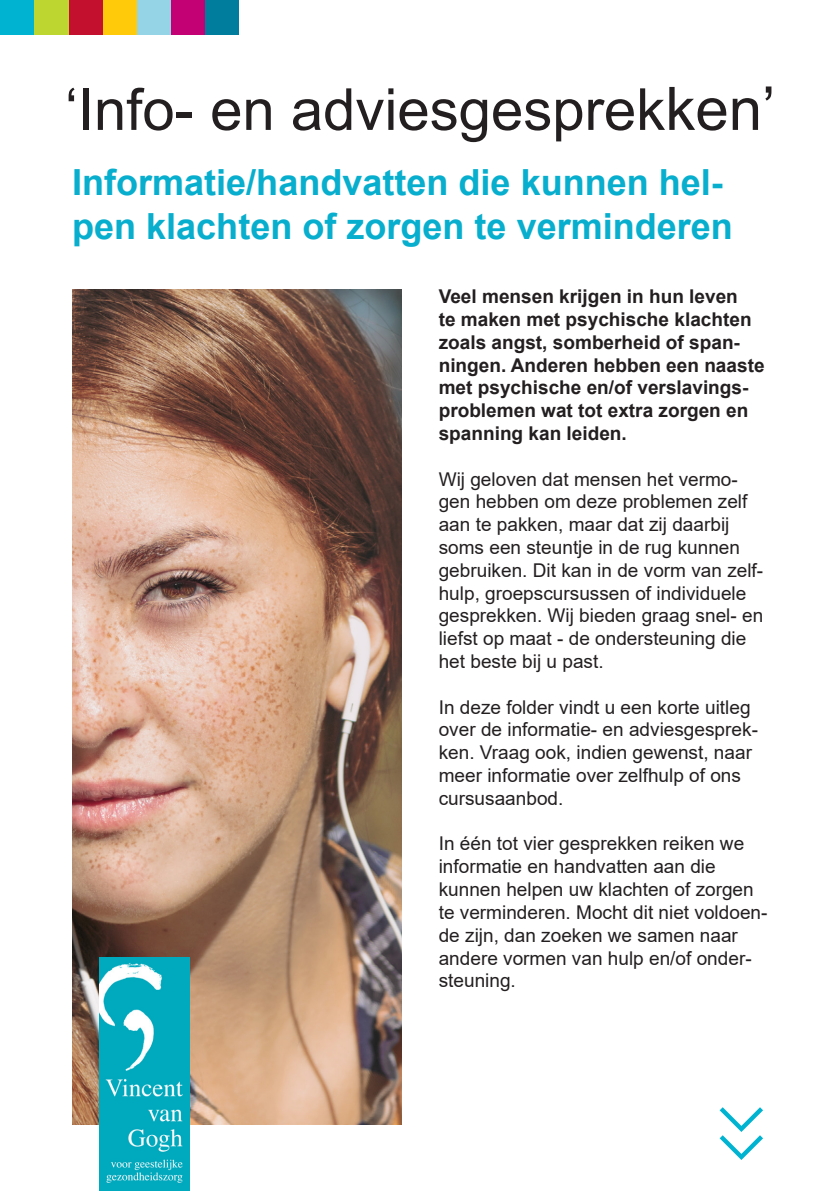
<style>
.page{position:relative;width:840px;height:1191px;background:#fff}
.page>*{position:absolute;margin:0;border:0;box-sizing:border-box;transform-origin:0 0}
.t1{font:58px "Arial";color:#231f20}
.t2{font:700 36px/43.2px "Arial";color:#08aecd}
.t3{font:19px/22.8px "Arial";color:#231f20}
.t4{font:700 19px/22.8px "Arial";color:#231f20}
.s1{font-size:60px}
</style>
<div class="page">
<img style="left:72px;top:289px;width:329px;height:835px">
<div style="left:0;top:0;width:34px;height:34px;background:#00b4d1"></div>
<div style="left:204px;top:0;width:34px;height:34px;background:#007c9d"></div>
<div style="left:170px;top:0;width:34px;height:34px;background:#c30175"></div>
<div style="left:136px;top:0;width:34px;height:34px;background:#95d3e6"></div>
<div style="left:102px;top:0;width:34px;height:34px;background:#feca0a"></div>
<div style="left:68px;top:0;width:34px;height:34px;background:#c3102e"></div>
<div style="left:34px;top:0;width:34px;height:34px;background:#bed630"></div>
<img style="left:99px;top:958px;width:91px;height:233px">
<p class="t1" style="left:65px;top:70px;width:711px">‘Info- en adviesgesprek<span class="s1">ken’</span></p>
<p class="t2" style="left:72px;top:162px;width:662px">Informatie/handvatten die kunnen hel&shy;pen klachten of zorgen te verminderen</p>
<p class="t4" style="left:438px;top:285px;width:327px">Veel mensen krijgen in hun leven<br>te maken met psychische klachten zoals angst, somberheid of span&shy;ningen. Anderen hebben een naaste met psychische en/of verslavings&shy;problemen wat tot extra zorgen en spanning kan leiden.</p>
<p class="t3" style="left:438px;top:467px;width:326px">Wij geloven dat mensen het vermo&shy;gen hebben om deze problemen zelf aan te pakken, maar dat zij daarbij soms een steuntje in de rug kunnen gebruiken. Dit kan in de vorm van zelf&shy;hulp, groepscursussen of individuele gesprekken. Wij bieden graag snel- en liefst op maat - de ondersteuning die het beste bij u past.</p>
<p class="t3" style="left:438px;top:695px;width:320px">In deze folder vindt u een korte uitleg over de informatie- en adviesgesprek&shy;ken. Vraag ook, indien gewenst, naar meer informatie over zelfhulp of ons cursusaanbod.</p>
<p class="t3" style="left:438px;top:832px;width:330px">In één tot vier gesprekken reiken we informatie en handvatten aan die kunnen helpen uw klachten of zorgen te verminderen. Mocht dit niet voldoen&shy;de zijn, dan zoeken we samen naar andere vormen van hulp en/of onder&shy;steuning.</p>
</div>
